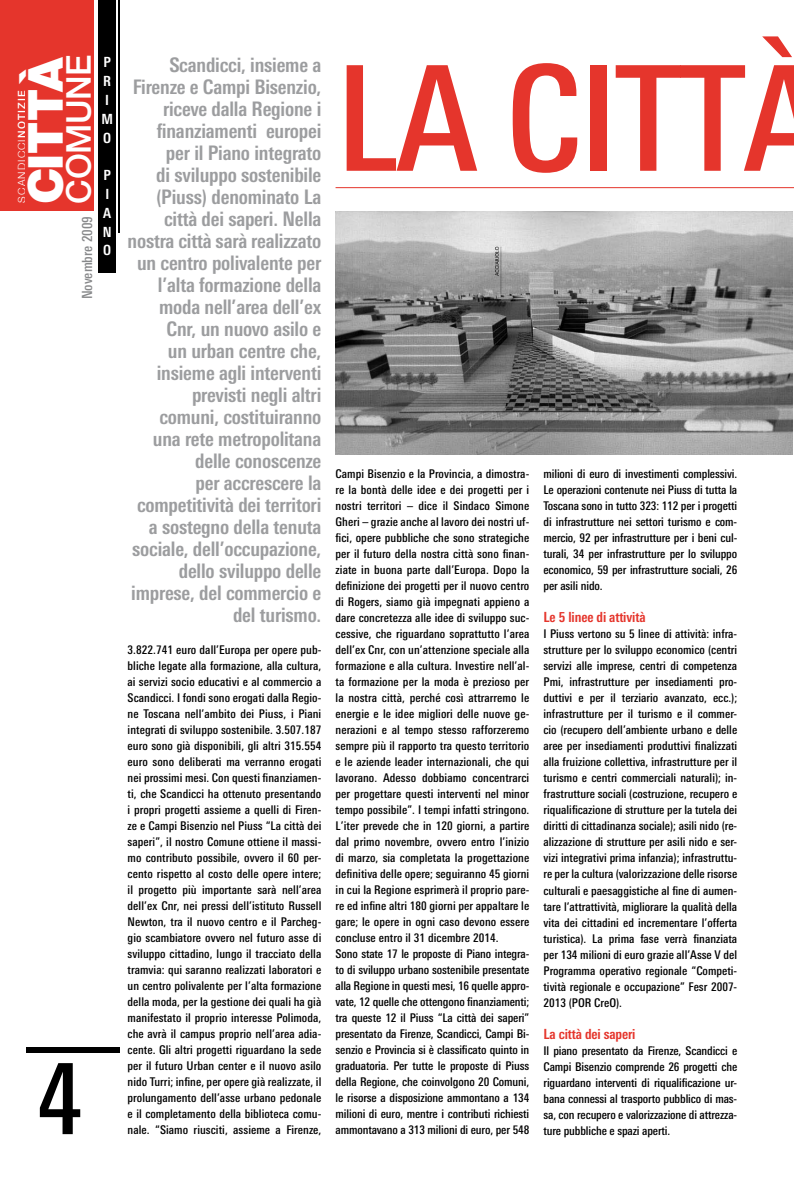
<style>
.page{position:relative;width:794px;height:1191px;background:#fff}
.page>*{position:absolute;margin:0;border:0;box-sizing:border-box;transform-origin:0 0}
.t1{font:500 condensed 146px "LT Univers";color:#e5352c}
.t2{font:500 condensed 100px "LT Univers";color:#000}
.t3{font:900 48px "Helvetica Neue LT";letter-spacing:-.03em;color:#fff}
.t4{font:500 34px "Helvetica Neue LT";letter-spacing:-.01em;color:#fff}
.t5{font:700 condensed 20px/22px "LT Univers";letter-spacing:-.01em;color:#9c9d9f;text-align:right}
.t6{font:700 condensed 14px "LT Univers";letter-spacing:-.01em;color:#e5352c}
.t7{font:500 condensed 14px "LT Univers";color:#87888a}
.t8{font:700 condensed 14px/18.8px "LT Univers";color:#fff}
.t9{font:500 condensed 12px/16px "LT Univers";letter-spacing:.005em;color:#000;text-align:justify}
.t10{font:300 10.4px "Helvetica Neue LT";letter-spacing:.11em;color:#fff}
.s1{font-weight:500}
</style>
<div class="page">
<div style="left:0;top:0;width:94px;height:210px;background:#e5352c"></div>
<div style="left:26px;top:1047px;width:93px;height:5px;background:#000"></div>
<div style="left:99px;top:0;width:17px;height:273px;background:#000"></div>
<hr style="left:118px;top:0;width:2px;height:232px;background:#000">
<hr style="left:335px;top:187px;width:459px;height:1px;background:#e5352c">
<img style="left:335px;top:212px;width:458px;height:243px">
<h3 class="t3" style="left:17px;top:204px;width:149px;rotate:-90deg">Città</h3>
<h3 class="t4" style="left:58px;top:204px;width:147px;rotate:-90deg">Comune</h3>
<p class="t10" style="left:15px;top:202px;width:113px;rotate:-90deg">SCANDICCI<span class="s1">NOTIZIE</span></p>
<p class="t7" style="left:79px;top:299px;width:85px;rotate:-90deg">Novembre 2009</p>
<p class="t8" style="left:101px;top:53px;width:11px">P<br>R<br>I<br>M<br>O</p>
<p class="t8" style="left:103px;top:166px;width:10px">P<br>I<br>A<br>N<br>O</p>
<h2 class="t2" style="left:36px;top:1040px;width:48px">4</h2>
<p class="t5" style="left:128px;top:53px;width:195px">Scandicci, insieme a<br>Firenze e Campi Bisenzio, riceve dalla Regione i finanziamenti europei<br>per il Piano integrato<br>di sviluppo sostenibile (Piuss) denominato La città dei saperi. Nella nostra città sarà realizzato un centro polivalente per l’alta formazione della moda nell’area dell’ex<br>Cnr, un nuovo asilo e<br>un urban centre che, insieme agli interventi previsti negli altri comuni, costituiranno una rete metropolitana delle conoscenze<br>per accrescere la competitività dei territori a sostegno della tenuta sociale, dell’occupazione, dello sviluppo delle imprese, del commercio e del turismo.</p>
<p class="t9" style="left:128px;top:641px;width:195px">3.822.741 euro dall’Europa per opere pub&shy;bliche legate alla formazione, alla cultura, ai servizi socio educativi e al commercio a Scandicci. I fondi sono erogati dalla Regio&shy;ne Toscana nell’ambito dei Piuss, i Piani integrati di sviluppo sostenibile. 3.507.187 euro sono già disponibili, gli altri 315.554 euro sono deliberati ma verranno erogati nei prossimi mesi. Con questi finanziamen&shy;ti, che Scandicci ha ottenuto presentando i propri progetti assieme a quelli di Firen&shy;ze e Campi Bisenzio nel Piuss “La città dei saperi”, il nostro Comune ottiene il massi&shy;mo contributo possibile, ovvero il 60 per&shy;cento rispetto al costo delle opere intere; il progetto più importante sarà nell’area dell’ex Cnr, nei pressi dell’istituto Russell Newton, tra il nuovo centro e il Parcheg&shy;gio scambiatore ovvero nel futuro asse di sviluppo cittadino, lungo il tracciato della tramvia: qui saranno realizzati laboratori e un centro polivalente per l’alta formazione della moda, per la gestione dei quali ha già manifestato il proprio interesse Polimoda, che avrà il campus proprio nell’area adia&shy;cente. Gli altri progetti riguardano la sede per il futuro Urban center e il nuovo asilo nido Turri; infine, per opere già realizzate, il prolungamento dell’asse urbano pedonale e il completamento della biblioteca comu&shy;nale. “Siamo riusciti, assieme a Firenze,</p>
<h1 class="t1" style="left:335px;top:33px;width:474px">Lacittà</h1>
<p class="t9" style="left:335px;top:466px;width:195px;text-align:left">Campi Bisenzio e la Provincia, a dimostra&shy;re la bontà delle idee e dei progetti per i nostri territori – dice il Sindaco Simone Gheri – grazie anche al lavoro dei nostri uf&shy;fici, opere pubbliche che sono strategiche per il futuro della nostra città sono finan&shy;ziate in buona parte dall’Europa. Dopo la definizione dei progetti per il nuovo centro di Rogers, siamo già impegnati appieno a dare concretezza alle idee di sviluppo suc&shy;cessive, che riguardano soprattutto l’area dell’ex Cnr, con un’attenzione speciale alla formazione e alla cultura. Investire nell’al&shy;ta formazione per la moda è prezioso per la nostra città, perché così attrarremo le energie e le idee migliori delle nuove ge&shy;nerazioni e al tempo stesso rafforzeremo sempre più il rapporto tra questo territorio e le aziende leader internazionali, che qui lavorano. Adesso dobbiamo concentrarci per progettare questi interventi nel minor tempo possibile”. I tempi infatti stringono.<br>L’iter prevede che in 120 giorni, a partire dal primo novembre, ovvero entro l’inizio di marzo, sia completata la progettazione definitiva delle opere; seguiranno 45 giorni in cui la Regione esprimerà il proprio pare&shy;re ed infine altri 180 giorni per appaltare le gare; le opere in ogni caso devono essere concluse entro il 31 dicembre 2014.<br>Sono state 17 le proposte di Piano integra&shy;to di sviluppo urbano sostenibile presentate alla Regione in questi mesi, 16 quelle appro&shy;vate, 12 quelle che ottengono finanziamenti; tra queste 12 il Piuss “La città dei saperi” presentato da Firenze, Scandicci, Campi Bi&shy;senzio e Provincia si è classificato quinto in graduatoria. Per tutte le proposte di Piuss della Regione, che coinvolgono 20 Comuni, le risorse a disposizione ammontano a 134 milioni di euro, mentre i contributi richiesti ammontavano a 313 milioni di euro, per 548</p>
<p class="t9" style="left:543px;top:466px;width:195px">milioni di euro di investimenti complessivi.<br>Le operazioni contenute nei Piuss di tutta la Toscana sono in tutto 323: 112 per i progetti di infrastrutture nei settori turismo e com&shy;mercio, 92 per infrastrutture per i beni cul&shy;turali, 34 per infrastrutture per lo sviluppo economico, 59 per infrastrutture sociali, 26 per asili nido.</p>
<p class="t6" style="left:543px;top:609px;width:104px">Le 5 linee di attività</p>
<p class="t9" style="left:543px;top:626px;width:195px">I Piuss vertono su 5 linee di attività: infra&shy;strutture per lo sviluppo economico (centri servizi alle imprese, centri di competenza Pmi, infrastrutture per insediamenti pro&shy;duttivi e per il terziario avanzato, ecc.); infrastrutture per il turismo e il commer&shy;cio (recupero dell’ambiente urbano e delle aree per insediamenti produttivi finalizzati alla fruizione collettiva, infrastrutture per il turismo e centri commerciali naturali); in&shy;frastrutture sociali (costruzione, recupero e riqualificazione di strutture per la tutela dei diritti di cittadinanza sociale); asili nido (re&shy;alizzazione di strutture per asili nido e ser&shy;vizi integrativi prima infanzia); infrastruttu&shy;re per la cultura (valorizzazione delle risorse culturali e paesaggistiche al fine di aumen&shy;tare l’attrattività, migliorare la qualità della vita dei cittadini ed incrementare l’offerta turistica). La prima fase verrà finanziata per 134 milioni di euro grazie all’Asse V del Programma operativo regionale “Competi&shy;tività regionale e occupazione” Fesr 2007- 2013 (POR CreO).</p>
<p class="t6" style="left:543px;top:1025px;width:94px">La città dei saperi</p>
<p class="t9" style="left:543px;top:1042px;width:195px">Il piano presentato da Firenze, Scandicci e Campi Bisenzio comprende 26 progetti che riguardano interventi di riqualificazione ur&shy;bana connessi al trasporto pubblico di mas&shy;sa, con recupero e valorizzazione di attrezza&shy;ture pubbliche e spazi aperti.</p>
</div>
